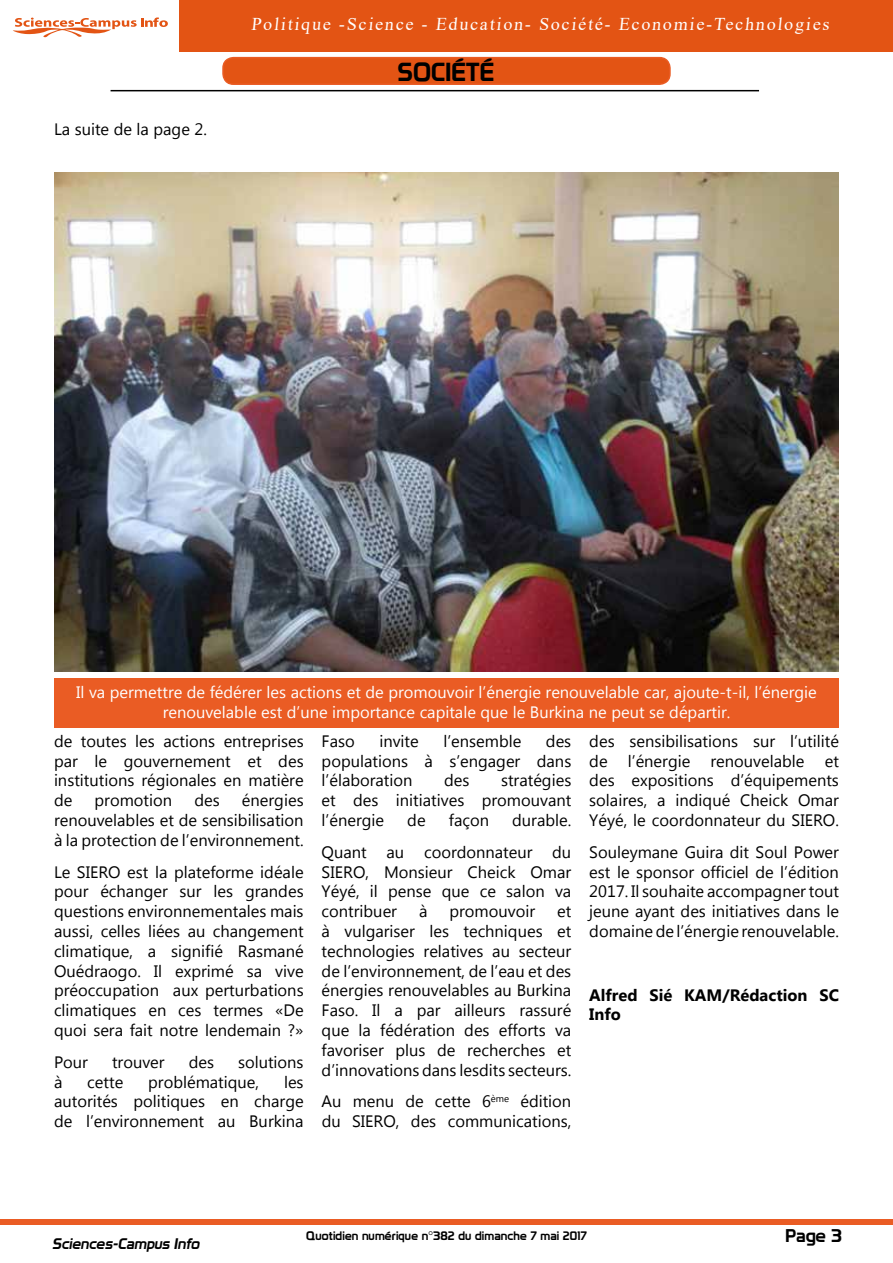
<style>
.page{position:relative;width:893px;height:1263px;background:#fff}
.page>*{position:absolute;margin:0;border:0;box-sizing:border-box;transform-origin:0 0}
.t1{font:25.5px "Prototype";color:#000}
.t2{font:18px "Times New Roman";color:#fff}
.t3{font:18px "Prototype";color:#000}
.t4{font:16.5px/19.8px "Myanmar Text";color:#000;text-align:justify}
.t5{font:16.5px/19.8px "Myanmar Text";color:#fff;text-align:center}
.t6{font:700 16.5px/19.8px "Myanmar Text";color:#000}
.t7{font:italic 15px "Prototype";color:#000}
.t8{font:12px "Prototype";letter-spacing:.01em;color:#000}
</style>
<div class="page">
<div style="left:0;top:1219px;width:893px;height:6px;background:#ea5c24"></div>
<hr style="left:111px;top:90px;width:648px;height:1px;background:#000">
<div style="left:223px;top:58px;width:447px;height:26px;background:#e35414;border-radius:10px"></div>
<div style="left:222px;top:57px;width:449px;height:28px;border:2px solid #ea5c24;border-radius:10px"></div>
<svg style="left:13px;top:18px;width:155px;height:19px"></svg>
<div style="left:180px;top:0;width:713px;height:52px;background:#e35414"></div>
<img style="left:54px;top:172px;width:785px;height:500px">
<div style="left:54px;top:678px;width:785px;height:50px;background:#ea5c24"></div>
<p class="t2" style="left:251px;top:11px;width:582px">Politique -Science - Education- Société- Economie-Technologies</p>
<p class="t4" style="left:54px;top:119px;width:154px">La suite de la page 2.</p>
<h1 class="t1" style="left:398px;top:57px;width:98px">SOCIÉTÉ</h1>
<p class="t5" style="left:76px;top:683px;width:742px">Il va permettre de fédérer les actions et de promouvoir l’énergie renouvelable car, ajoute-t-il, l’énergie renouvelable est d’une importance capitale que le Burkina ne peut se départir.</p>
<p class="t4" style="left:54px;top:731px;width:251px">de toutes les actions entreprises par le gouvernement et des institutions régionales en matière de</p>
<p class="t4" style="left:54px;top:790px;width:251px;text-indent:188px">énergies renouvelables et de sensibilisation à la protection de l’environnement.</p>
<p class="t4" style="left:54px;top:862px;width:251px">Le SIERO est la plateforme idéale pour échanger sur les grandes questions environnementales mais aussi, celles liées au changement climatique, a signifié Rasmané Ouédraogo. Il exprimé sa vive préoccupation aux perturbations climatiques en ces termes «De quoi sera fait notre lendemain ?»</p>
<p class="t4" style="left:54px;top:1052px;width:35px">Pour</p>
<p class="t4" style="left:112px;top:1052px;width:54px">trouver</p>
<p class="t4" style="left:189px;top:1052px;width:27px">des</p>
<p class="t4" style="left:238px;top:1052px;width:67px">solutions</p>
<p class="t4" style="left:54px;top:1072px;width:10px">à</p>
<p class="t4" style="left:87px;top:1072px;width:38px">cette</p>
<p class="t4" style="left:148px;top:1072px;width:112px">problématique,</p>
<p class="t4" style="left:95px;top:790px;width:79px">promotion</p>
<p class="t4" style="left:194px;top:790px;width:27px">des</p>
<p class="t4" style="left:54px;top:1072px;width:251px;text-indent:230px">les autorités politiques en charge de l’environnement au Burkina</p>
<p class="t4" style="left:322px;top:731px;width:251px;text-indent:224px">des populations à s’engager dans l’élaboration</p>
<p class="t4" style="left:322px;top:731px;width:35px">Faso</p>
<p class="t4" style="left:379px;top:731px;width:41px">invite</p>
<p class="t4" style="left:443px;top:731px;width:79px">l’ensemble</p>
<p class="t4" style="left:322px;top:771px;width:251px;text-indent:179px">stratégies et des initiatives promouvant l’énergie</p>
<p class="t4" style="left:444px;top:771px;width:27px">des</p>
<p class="t4" style="left:407px;top:810px;width:20px">de</p>
<p class="t4" style="left:449px;top:810px;width:42px">façon</p>
<p class="t4" style="left:322px;top:804px;width:251px;line-height:31.8px;text-align:right">durable.<br>Quant au coordonnateur du</p>
<p class="t4" style="left:322px;top:862px;width:251px">SIERO, Monsieur Cheick Omar Yéyé, il pense que ce salon va contribuer</p>
<p class="t4" style="left:419px;top:901px;width:10px">à</p>
<p class="t4" style="left:449px;top:901px;width:87px">promouvoir</p>
<p class="t4" style="left:322px;top:901px;width:251px;text-indent:235px">et à vulgariser les techniques et technologies relatives au secteur de l’environnement, de l’eau et des énergies renouvelables au Burkina Faso. Il a par ailleurs rassuré que la fédération des efforts va favoriser plus de recherches et d’innovations dans lesdits secteurs.</p>
<p class="t4" style="left:322px;top:1092px;width:251px">Au menu de cette 6<sup>ème</sup> édition du SIERO, des communications,</p>
<p class="t4" style="left:589px;top:731px;width:251px">des sensibilisations sur l’utilité de l’énergie renouvelable et des expositions d’équipements solaires, a indiqué Cheick Omar Yéyé, le coordonnateur du SIERO.</p>
<p class="t4" style="left:589px;top:842px;width:251px">Souleymane Guira dit Soul Power est le sponsor officiel de l’édition 2017. Il souhaite accompagner tout jeune ayant des initiatives dans le domaine de l’énergie renouvelable.</p>
<p class="t6" style="left:589px;top:985px;width:251px">Alfred Sié KAM/Rédaction SC<br>Info</p>
<p class="t7" style="left:52px;top:1234px;width:152px">Sciences-Campus Info</p>
<p class="t3" style="left:786px;top:1225px;width:58px">Page 3</p>
<p class="t8" style="left:306px;top:1228px;width:282px">Quotidien numérique n°382 du dimanche 7 mai 2017</p>
</div>
